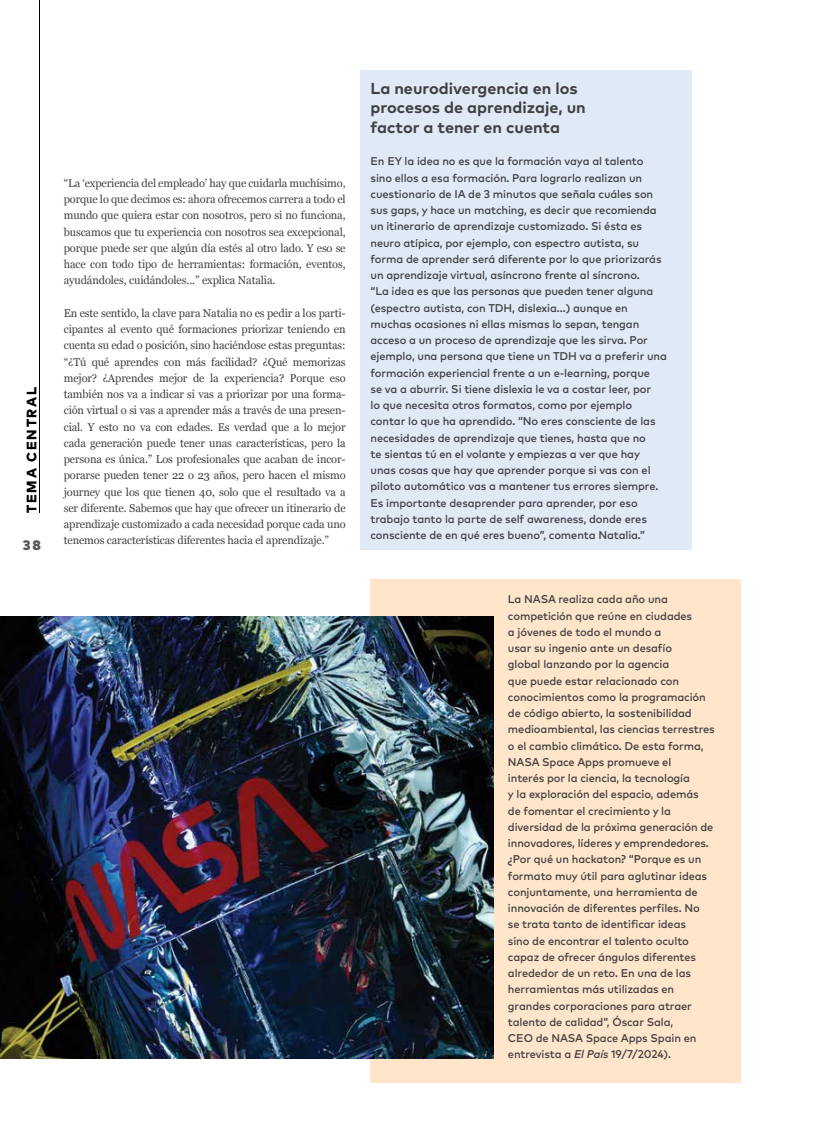
<style>
.page{position:relative;width:815px;height:1134px;background:#fff}
.page>*{position:absolute;margin:0;border:0;box-sizing:border-box;transform-origin:0 0}
.t1{font:700 15.88px/19.5px "Mark Pro";color:#414042}
.t2{font:800 13.75px "Mark Pro";letter-spacing:.13em;color:#000}
.t3{font:900 13.75px "Mark Pro";color:#58595b}
.t4{font:500 11.25px/16.2px "Mark Pro";letter-spacing:-.01em;color:#414042}
.t5{font:11.25px/16.2px "Georgia";letter-spacing:-.01em;color:#414042;text-align:justify}
.s1{font-style:italic}
</style>
<div class="page">
<div style="left:370px;top:579px;width:371px;height:504px;background:#ffe6ca"></div>
<hr style="left:40px;top:0;width:1px;height:513px;background:#000">
<img style="left:0;top:617px;width:494px;height:441px">
<div style="left:360px;top:70px;width:331px;height:480px;background:#e0eaf7"></div>
<p class="t2" style="left:21px;top:513px;width:127px;rotate:-90deg">TEMA CENTRAL</p>
<p class="t3" style="left:23px;top:534px;width:19px">38</p>
<p class="t5" style="left:64px;top:174px;width:283px">“La ‘experiencia del empleado’ hay que cuidarla muchísimo, porque lo que decimos es: ahora ofrecemos carrera a todo el mundo que quiera estar con nosotros, pero si no funciona, buscamos que tu experiencia con nosotros sea excepcional, porque puede ser que algún día estés al otro lado. Y eso se hace con todo tipo de herramientas: formación, eventos, ayudándoles, cuidándoles...” explica Natalia.</p>
<p class="t5" style="left:64px;top:304px;width:283px">En este sentido, la clave para Natalia no es pedir a los parti&shy;cipantes al evento qué formaciones priorizar teniendo en cuenta su edad o posición, sino haciéndose estas preguntas: “¿Tú qué aprendes con más facilidad? ¿Qué memorizas mejor? ¿Aprendes mejor de la experiencia? Porque eso también nos va a indicar si vas a priorizar por una forma&shy;ción virtual o si vas a aprender más a través de una presen&shy;cial. Y esto no va con edades. Es verdad que a lo mejor cada generación puede tener unas características, pero la persona es única.” Los profesionales que acaban de incor&shy;porarse pueden tener 22 o 23 años, pero hacen el mismo journey que los que tienen 40, solo que el resultado va a ser diferente. Sabemos que hay que ofrecer un itinerario de aprendizaje customizado a cada necesidad porque cada uno tenemos características diferentes hacia el aprendizaje.”</p>
<h1 class="t1" style="left:371px;top:77px;width:217px">La neurodivergencia en los procesos de aprendizaje, un factor a tener en cuenta</h1>
<p class="t4" style="left:371px;top:152px;width:298px">En EY la idea no es que la formación vaya al talento sino ellos a esa formación. Para lograrlo realizan un cuestionario de IA de 3 minutos que señala cuáles son sus gaps, y hace un matching, es decir que recomienda un itinerario de aprendizaje customizado. Si ésta es neuro atípica, por ejemplo, con espectro autista, su forma de aprender será diferente por lo que priorizarás un aprendizaje virtual, asíncrono frente al síncrono.<br>“La idea es que las personas que pueden tener alguna (espectro autista, con TDH, dislexia…) aunque en muchas ocasiones ni ellas mismas lo sepan, tengan acceso a un proceso de aprendizaje que les sirva. Por ejemplo, una persona que tiene un TDH va a preferir una formación experiencial frente a un e-learning, porque<br>se va a aburrir. Si tiene dislexia le va a costar leer, por<br>lo que necesita otros formatos, como por ejemplo contar lo que ha aprendido. “No eres consciente de las necesidades de aprendizaje que tienes, hasta que no<br>te sientas tú en el volante y empiezas a ver que hay unas cosas que hay que aprender porque si vas con el piloto automático vas a mantener tus errores siempre.<br>Es importante desaprender para aprender, por eso trabajo tanto la parte de self awareness, donde eres consciente de en qué eres bueno”, comenta Natalia.”</p>
<p class="t4" style="left:508px;top:590px;width:208px">La NASA realiza cada año una competición que reúne en ciudades<br>a jóvenes de todo el mundo a<br>usar su ingenio ante un desafío<br>global lanzando por la agencia<br>que puede estar relacionado con conocimientos como la programación de código abierto, la sostenibilidad medioambiental, las ciencias terrestres o el cambio climático. De esta forma, NASA Space Apps promueve el<br>interés por la ciencia, la tecnología<br>y la exploración del espacio, además<br>de fomentar el crecimiento y la diversidad de la próxima generación de innovadores, líderes y emprendedores. ¿Por qué un hackaton? “Porque es un formato muy útil para aglutinar ideas conjuntamente, una herramienta de innovación de diferentes perfiles. No<br>se trata tanto de identificar ideas<br>sino de encontrar el talento oculto capaz de ofrecer ángulos diferentes alrededor de un reto. En una de las herramientas más utilizadas en grandes corporaciones para atraer talento de calidad”, Óscar Sala,<br>CEO de NASA Space Apps Spain en entrevista a <span class="s1">El País</span> 19/7/2024).</p>
</div>
